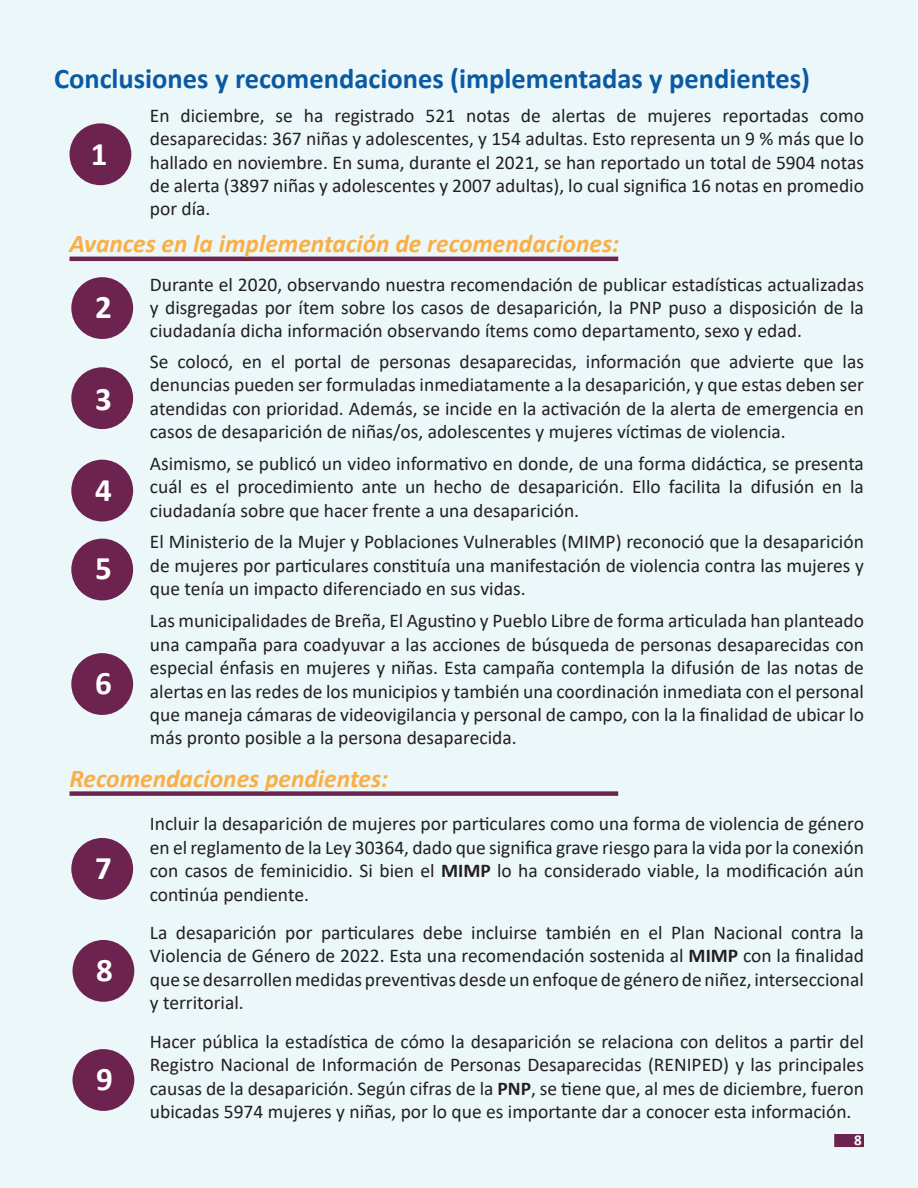
<style>
.page{position:relative;width:918px;height:1188px;background:#ebf7f9}
.page>*{position:absolute;margin:0;border:0;box-sizing:border-box;transform-origin:0 0}
.t1{font:700 33px "Calibri";color:#fff}
.Párrafo{font:700 28.5px "Calibri";color:#0a5aa3}
.t2{font:italic 700 25.5px "Calibri";color:#fbae44}
.Párrafo-2{font:19.5px/23.4px "Calibri";color:#231f20;text-align:justify}
.t3{font:700 15px "Calibri";color:#fff}
.s1{font-weight:700}
</style>
<div class="page">
<div style="left:834px;top:1134px;width:30px;height:13px;background:#6d234f"></div>
<div style="left:71px;top:277px;width:62px;height:62px;background:#6d234f;border-radius:50%"></div>
<div style="left:71px;top:367px;width:62px;height:62px;background:#6d234f;border-radius:50%"></div>
<div style="left:71px;top:460px;width:62px;height:61px;background:#6d234f;border-radius:50%"></div>
<div style="left:71px;top:539px;width:62px;height:61px;background:#6d234f;border-radius:50%"></div>
<div style="left:71px;top:653px;width:62px;height:62px;background:#6d234f;border-radius:50%"></div>
<div style="left:71px;top:838px;width:62px;height:62px;background:#6d234f;border-radius:50%"></div>
<div style="left:73px;top:940px;width:61px;height:62px;background:#6d234f;border-radius:50%"></div>
<div style="left:73px;top:1049px;width:61px;height:62px;background:#6d234f;border-radius:50%"></div>
<div style="left:70px;top:791px;width:548px;height:5px;background:#6d234f"></div>
<div style="left:70px;top:123px;width:61px;height:62px;background:#6d234f;border-radius:50%"></div>
<hr style="left:70px;top:257px;width:548px;height:4px;background:#6d234f">
<p class="Párrafo" style="left:54px;top:58px;width:757px">Conclusiones y recomendaciones (implementadas y pendientes)</p>
<p class="t1" style="left:91px;top:130px;width:18px">1</p>
<p class="Párrafo-2" style="left:150px;top:103px;width:716px">En diciembre, se ha registrado 521 notas de alertas de mujeres reportadas como desaparecidas: 367 niñas y adolescentes, y 154 adultas. Esto representa un 9 % más que lo hallado en noviembre. En suma, durante el 2021, se han reportado un total de 5904 notas de alerta (3897 niñas y adolescentes y 2007 adultas), lo cual significa 16 notas en promedio por día.</p>
<p class="t2" style="left:70px;top:225px;width:551px">Avances en la implementación de recomendaciones:</p>
<p class="t1" style="left:95px;top:284px;width:18px">2</p>
<p class="t1" style="left:95px;top:376px;width:18px">3</p>
<p class="t1" style="left:95px;top:466px;width:18px">4</p>
<p class="t1" style="left:95px;top:545px;width:18px">5</p>
<p class="t1" style="left:95px;top:660px;width:18px">6</p>
<p class="Párrafo-2" style="left:150px;top:272px;width:716px">Durante el 2020, observando nuestra recomendación de publicar estadísticas actualizadas y disgregadas por ítem sobre los casos de desaparición, la PNP puso a disposición de la ciudadanía dicha información observando ítems como departamento, sexo y edad.</p>
<p class="Párrafo-2" style="left:150px;top:349px;width:716px">Se colocó, en el portal de personas desaparecidas, información que advierte que las denuncias pueden ser formuladas inmediatamente a la desaparición, y que estas deben ser atendidas con prioridad. Además, se incide en la activación de la alerta de emergencia en casos de desaparición de niñas/os, adolescentes y mujeres víctimas de violencia.</p>
<p class="Párrafo-2" style="left:150px;top:451px;width:716px">Asimismo, se publicó un video informativo en donde, de una forma didáctica, se presenta cuál es el procedimiento ante un hecho de desaparición. Ello facilita la difusión en la ciudadanía sobre que hacer frente a una desaparición.</p>
<p class="Párrafo-2" style="left:150px;top:530px;width:716px">El Ministerio de la Mujer y Poblaciones Vulnerables (MIMP) reconoció que la desaparición de mujeres por particulares constituía una manifestación de violencia contra las mujeres y que tenía un impacto diferenciado en sus vidas.</p>
<p class="Párrafo-2" style="left:150px;top:609px;width:716px">Las municipalidades de Breña, El Agustino y Pueblo Libre de forma articulada han planteado una campaña para coadyuvar a las acciones de búsqueda de personas desaparecidas con especial énfasis en mujeres y niñas. Esta campaña contempla la difusión de las notas de alertas en las redes de los municipios y también una coordinación inmediata con el personal que maneja cámaras de videovigilancia y personal de campo, con la la finalidad de ubicar lo más pronto posible a la persona desaparecida.</p>
<p class="t2" style="left:70px;top:760px;width:320px">Recomendaciones pendientes:</p>
<p class="t1" style="left:95px;top:845px;width:18px">7</p>
<p class="t1" style="left:96px;top:947px;width:18px">8</p>
<p class="t1" style="left:96px;top:1056px;width:18px">9</p>
<p class="Párrafo-2" style="left:150px;top:812px;width:716px">Incluir la desaparición de mujeres por particulares como una forma de violencia de género en el reglamento de la Ley 30364, dado que significa grave riesgo para la vida por la conexión con casos de feminicidio. Si bien el <span class="s1">MIMP</span> lo ha considerado viable, la modificación aún continúa pendiente.</p>
<p class="Párrafo-2" style="left:150px;top:920px;width:716px">La desaparición por particulares debe incluirse también en el Plan Nacional contra la Violencia de Género de 2022. Esta una recomendación sostenida al <span class="s1">MIMP</span> con la finalidad que se desarrollen medidas preventivas desde un enfoque de género de niñez, interseccional y territorial.</p>
<p class="Párrafo-2" style="left:150px;top:1029px;width:716px">Hacer pública la estadística de cómo la desaparición se relaciona con delitos a partir del Registro Nacional de Información de Personas Desaparecidas (RENIPED) y las principales causas de la desaparición. Según cifras de la <span class="s1">PNP</span>, se tiene que, al mes de diciembre, fueron ubicadas 5974 mujeres y niñas, por lo que es importante dar a conocer esta información.</p>
<p class="t3" style="left:854px;top:1130px;width:9px">8</p>
</div>
